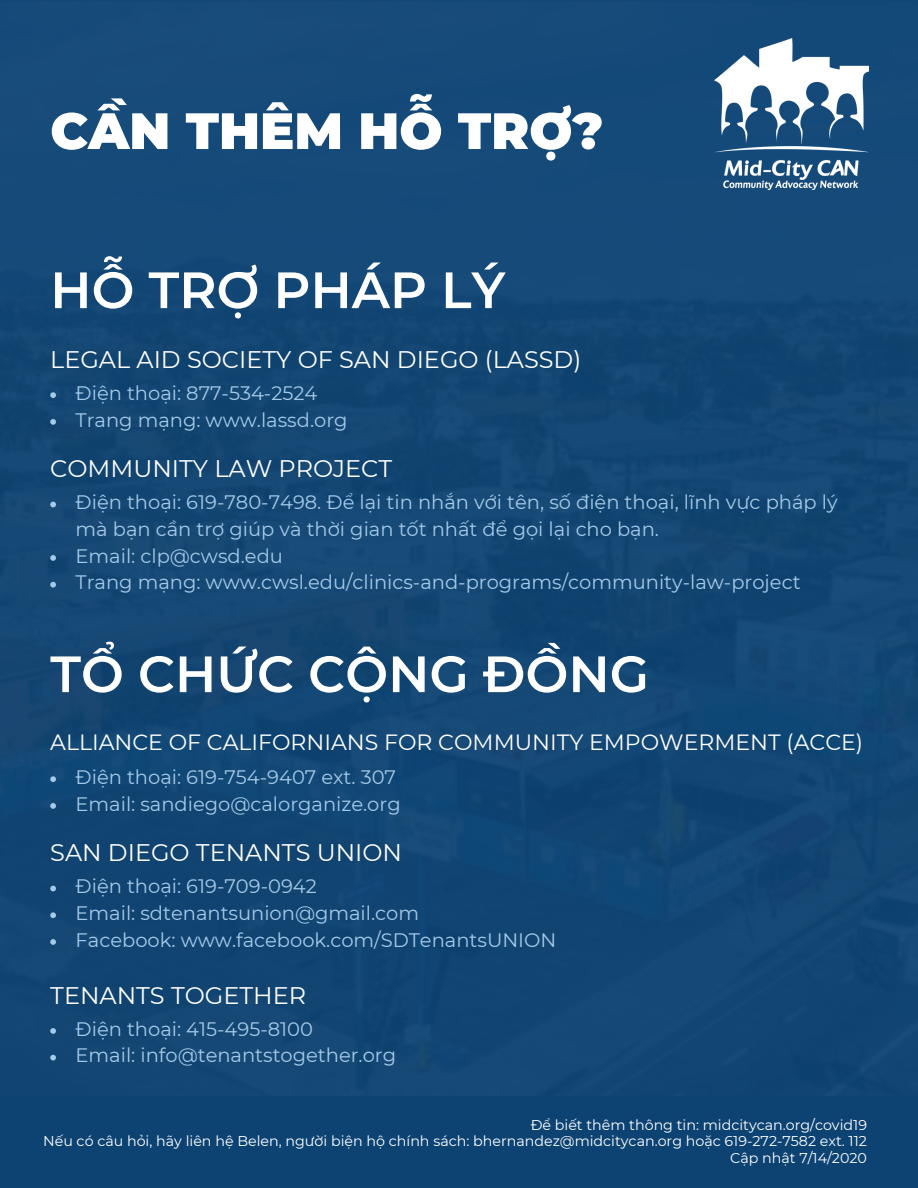
<style>
.page{position:relative;width:918px;height:1188px;background:#fff}
.page>*{position:absolute;margin:0;border:0;box-sizing:border-box;transform-origin:0 0}
.t1{font:600 51px "Montserrat";color:#fff}
.t2{font:900 51px "Montserrat";color:#fff}
.t3{font:24px "Montserrat";color:#fff}
.t4{font:22.05px "Montserrat";color:#fff}
.t5{font:19.5px/26.7px "Montserrat";color:#a5cae9}
.t6{font:14.25px/16px "Montserrat";color:#fff;text-align:right}
</style>
<div class="page">
<div style="left:0;top:0;width:918px;height:1096px;background:#144775"></div>
<img style="left:715px;top:38px;width:154px;height:151px">
<div style="left:0;top:1096px;width:918px;height:92px;background:#0d4373"></div>
<svg style="left:50px;top:392px;width:6px;height:6px"></svg>
<svg style="left:50px;top:419px;width:6px;height:6px"></svg>
<svg style="left:50px;top:1028px;width:6px;height:6px"></svg>
<svg style="left:50px;top:1055px;width:6px;height:6px"></svg>
<svg style="left:50px;top:776px;width:6px;height:6px"></svg>
<svg style="left:50px;top:803px;width:6px;height:6px"></svg>
<svg style="left:50px;top:502px;width:6px;height:5px"></svg>
<svg style="left:50px;top:555px;width:6px;height:6px"></svg>
<svg style="left:50px;top:582px;width:6px;height:6px"></svg>
<svg style="left:50px;top:886px;width:6px;height:5px"></svg>
<svg style="left:50px;top:912px;width:6px;height:6px"></svg>
<svg style="left:50px;top:939px;width:6px;height:6px"></svg>
<h1 class="t2" style="left:50px;top:100px;width:555px">CẦN THÊM HỖ TRỢ?</h1>
<h1 class="t1" style="left:50px;top:259px;width:457px">HỖ TRỢ PHÁP LÝ</h1>
<p class="t3" style="left:50px;top:345px;width:533px">LEGAL AID SOCIETY OF SAN DIEGO (LASSD)</p>
<p class="t5" style="left:76px;top:380px;width:273px">Điện thoại: 877-534-2524<br>Trang mạng: www.lassd.org</p>
<p class="t3" style="left:50px;top:454px;width:344px">COMMUNITY LAW PROJECT</p>
<p class="t5" style="left:76px;top:489px;width:764px">Điện thoại: 619-780-7498. Để lại tin nhắn với tên, số điện thoại, lĩnh vực pháp lý mà bạn cần trợ giúp và thời gian tốt nhất để gọi lại cho bạn.<br>Email: clp@cwsd.edu<br>Trang mạng: www.cwsl.edu/clinics-and-programs/community-law-project</p>
<h1 class="t1" style="left:50px;top:643px;width:600px">TỔ CHỨC CỘNG ĐỒNG</h1>
<p class="t4" style="left:50px;top:729px;width:814px">ALLIANCE OF CALIFORNIANS FOR COMMUNITY EMPOWERMENT (ACCE)</p>
<p class="t5" style="left:76px;top:764px;width:327px">Điện thoại: 619-754-9407 ext. 307<br>Email: sandiego@calorganize.org</p>
<p class="t3" style="left:50px;top:838px;width:353px">SAN DIEGO TENANTS UNION</p>
<p class="t5" style="left:76px;top:873px;width:482px">Điện thoại: 619-709-0942<br>Email: sdtenantsunion@gmail.com<br>Facebook: www.facebook.com/SDTenantsUNION</p>
<p class="t3" style="left:50px;top:981px;width:257px">TENANTS TOGETHER</p>
<p class="t5" style="left:76px;top:1015px;width:322px">Điện thoại: 415-495-8100<br>Email: info@tenantstogether.org</p>
<p class="t6" style="left:43px;top:1117px;width:825px">Để biết thêm thông tin: midcitycan.org/covid19<br>Nếu có câu hỏi, hãy liên hệ Belen, người biện hộ chính sách: bhernandez@midcitycan.org hoặc 619-272-7582 ext. 112<br>Cập nhật 7/14/2020</p>
<p class="t6" style="left:542px;top:1117px;width:146px">For more informatio</p>
<p class="t6" style="left:163px;top:1133px;width:560px">For questions, contact Belen, Policy Advocate: bhernandez@m dcitycan.org or</p>
<p class="t6" style="left:701px;top:1149px;width:128px">Updated as of 4/8</p>
</div>
